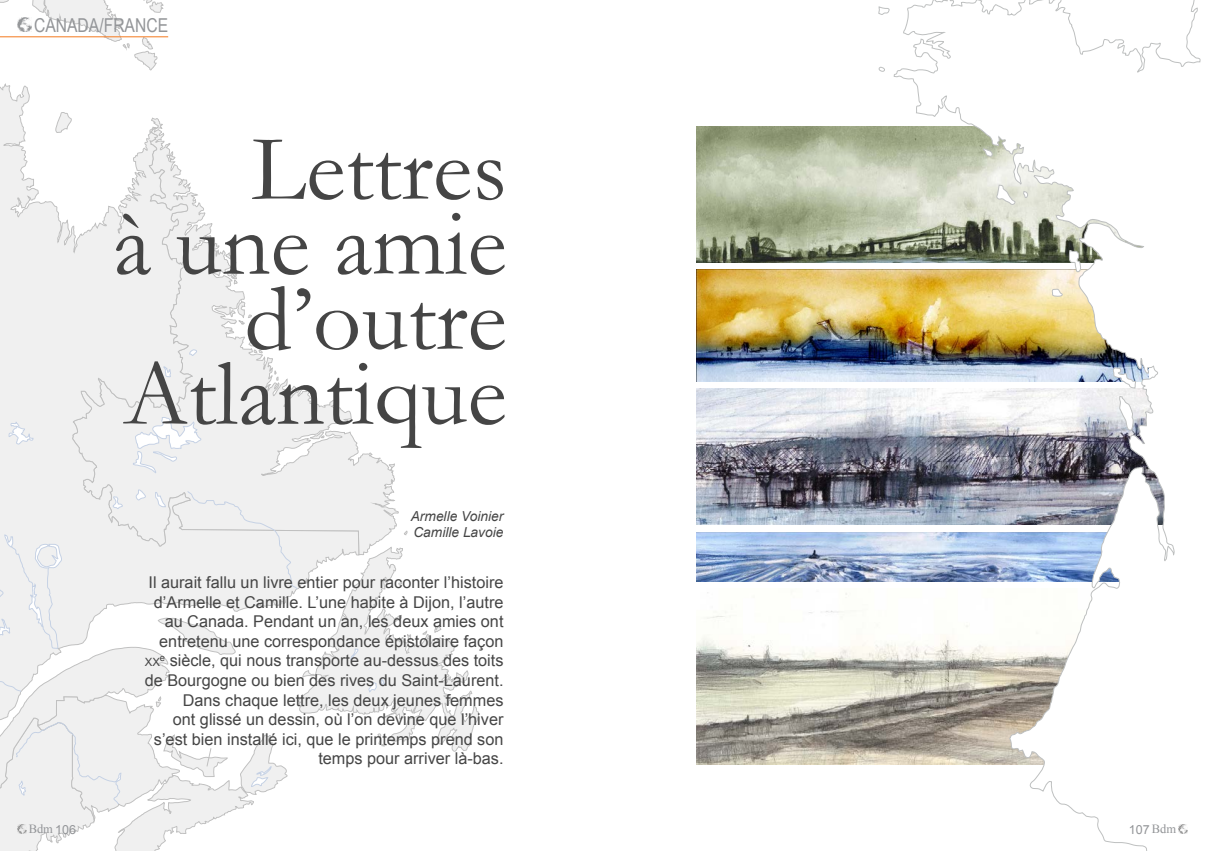
<style>
.page{position:relative;width:1205px;height:851px;background:#fff}
.page>*{position:absolute;margin:0;border:0;box-sizing:border-box;transform-origin:0 0}
.t1{font:95px/75px "Garamond";color:#454545;text-align:right}
.t2{font:19.12px "Arial Narrow";color:#939598}
.t3{font:16.25px/19.5px "Arial";color:#454545;text-align:right}
.t4{font:italic 13.75px/16.5px "Arial";color:#454545}
.t5{font:12.5px "Times New Roman";color:#939598}
.t6{font:12.5px "Arial";color:#939598}
.t7{font:11.38px "Arial";color:#454545}
.s1{font-family:"Arial"}
.s2{font-family:"Times New Roman"}
</style>
<div class="page">
<img style="left:697px;top:127px;width:181px;height:135px">
<img style="left:697px;top:532px;width:181px;height:49px">
<img style="left:697px;top:388px;width:181px;height:136px">
<img style="left:697px;top:592px;width:181px;height:172px">
<img style="left:697px;top:269px;width:181px;height:112px">
<svg style="left:385px;top:463px;width:94px;height:288px"></svg>
<svg style="left:0;top:0;width:169px;height:71px"></svg>
<svg style="left:0;top:83px;width:385px;height:694px"></svg>
<svg style="left:0;top:585px;width:4px;height:53px"></svg>
<svg style="left:10px;top:545px;width:24px;height:41px"></svg>
<svg style="left:42px;top:566px;width:17px;height:83px"></svg>
<div style="left:186px;top:490px;width:112px;height:100px;background:#f0f0f0"></div>
<hr style="left:0;top:36px;width:168px;height:1px;background:#f5812b">
<img style="left:18px;top:18px;width:13px;height:14px">
<img style="left:878px;top:0;width:323px;height:850px">
<svg style="left:0;top:672px;width:287px;height:178px"></svg>
<svg style="left:1178px;top:824px;width:9px;height:9px"></svg>
<p class="t2" style="left:34px;top:11px;width:136px">CANADA/FRANCE</p>
<h1 class="t1" style="left:113px;top:130px;width:395px">Lettres<br>à une amie d’outre<br>Atlantique</h1>
<p class="t4" style="left:411px;top:508px;width:94px">Armelle Voinier<br>Camille Lavoie</p>
<p class="t3" style="left:148px;top:573px;width:356px">Il aurait fallu un livre entier pour raconter l’histoire d’Armelle et Camille. L’une habite à Dijon, l’autre au Canada. Pendant un an, les deux amies ont entretenu une correspondance épistolaire façon</p>
<p class="t7" style="left:145px;top:655px;width:17px">xx</p>
<p class="t3" style="left:145px;top:651px;width:360px"><sup>e</sup> siècle, qui nous transporte au-dessus des toits de Bourgogne ou bien des rives du Saint-Laurent.<br>Dans chaque lettre, les deux jeunes femmes<br>ont glissé un dessin, où l’on devine que l’hiver s’est bien installé ici, que le printemps prend son temps pour arriver là-bas.</p>
<p class="t5" style="left:29px;top:820px;width:49px">Bdm <span class="s1">106</span></p>
<p class="t6" style="left:1129px;top:820px;width:49px">107 <span class="s2">Bdm</span></p>
</div>
